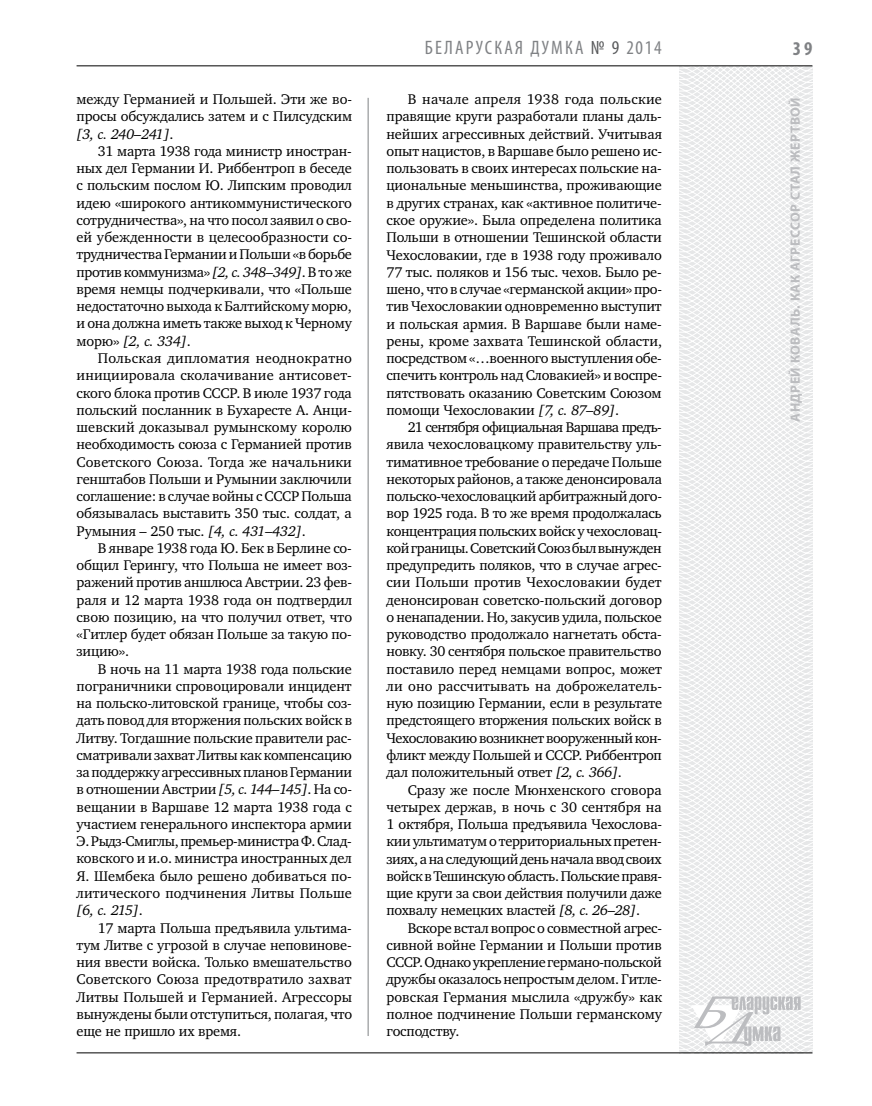
<style>
.page{position:relative;width:872px;height:1106px;background:#fff}
.page>*{position:absolute;margin:0;border:0;box-sizing:border-box;transform-origin:0 0}
.t1{font:condensed 19.5px "Myriad Pro";letter-spacing:.11em;color:#808285}
.t2{font:700 condensed 19.5px "Myriad Pro";color:#808285}
.t3{font:14.4px/17.2px "Charter C";letter-spacing:-.015em;color:#000;text-align:justify}
.t4{font:700 13.5px "Myriad Pro";letter-spacing:.04em;color:#bcbdc0}
.s1{font-style:italic}
.s2{color:#58595b}
</style>
<div class="page">
<hr style="left:368px;top:98px;width:1px;height:938px;background:#808285">
<svg style="left:621px;top:65px;width:192px;height:989px"></svg>
<svg style="left:691px;top:996px;width:109px;height:53px"></svg>
<hr style="left:77px;top:65px;width:735px;height:1px;background:#000">
<hr style="left:77px;top:1052px;width:735px;height:1px;background:#000">
<p class="t3" style="left:77px;top:91px;width:277px">между Германией и Польшей. Эти же во&shy;просы обсуждались затем и с Пилсудским <span class="s1">[3, с. 240–241]</span>.</p>
<p class="t3" style="left:77px;top:142px;width:277px;text-indent:21px">31 марта 1938 года министр иностран&shy;ных дел Германии И. Риббентроп в беседе с польским послом Ю. Липским проводил идею «широкого антикоммунистического сотрудничества», на что посол заявил о сво&shy;ей убежденности в целесообразности со&shy;трудничества Германии и Польши «в борьбе против коммунизма» <span class="s1">[2, с. 348–349]</span>. В то же время немцы подчеркивали, что «Польше недостаточно выхода к Балтийскому морю, и она должна иметь также выход к Черному морю» <span class="s1">[2, с. 334]</span>.</p>
<p class="t3" style="left:77px;top:349px;width:277px;text-indent:21px">Польская дипломатия неоднократно инициировала сколачивание антисовет&shy;ского блока против СССР. В июле 1937 года польский посланник в Бухаресте А. Анци&shy;шевский доказывал румынскому королю необходимость союза с Германией против Советского Союза. Тогда же начальники генштабов Польши и Румынии заключили соглашение: в случае войны с СССР Польша обязывалась выставить 350 тыс. солдат, а Румыния – 250 тыс. <span class="s1">[4, с. 431–432]</span>.</p>
<p class="t3" style="left:77px;top:539px;width:277px;text-indent:21px">В январе 1938 года Ю. Бек в Берлине со&shy;общил Герингу, что Польша не имеет воз&shy;ражений против аншлюса Австрии. 23 фев&shy;раля и 12 марта 1938 года он подтвердил свою позицию, на что получил ответ, что «Гитлер будет обязан Польше за такую по&shy;зицию».</p>
<p class="t3" style="left:77px;top:660px;width:277px;text-indent:21px">В ночь на 11 марта 1938 года польские пограничники спровоцировали инцидент на польско-литовской границе, чтобы соз&shy;дать повод для вторжения польских войск в Литву. Тогдашние польские правители рас&shy;сматривали захват Литвы как компенсацию за поддержку агрессивных планов Германии в отношении Австрии <span class="s1">[5, с. 144–145]</span>. На со&shy;вещании в Варшаве 12 марта 1938 года с участием генерального инспектора армии Э. Рыдз-Смиглы, премьер-министра Ф. Слад&shy;ковского и и.о. министра иностранных дел Я. Шембека было решено добиваться по&shy;литического подчинения Литвы Польше <span class="s1">[6, с. 215]</span>.</p>
<p class="t3" style="left:77px;top:919px;width:277px;text-indent:21px">17 марта Польша предъявила ультима&shy;тум Литве с угрозой в случае неповинове&shy;ния ввести войска. Только вмешательство Советского Союза предотвратило захват Литвы Польшей и Германией. Агрессоры вынуждены были отступиться, полагая, что еще не пришло их время.</p>
<h1 class="t1" style="left:425px;top:36px;width:238px">БЕЛАРУСКАЯ ДУМКА <span class="s2">№ 9</span> 2014</h1>
<h1 class="t2" style="left:793px;top:37px;width:21px">39</h1>
<p class="t3" style="left:386px;top:91px;width:277px;text-indent:21px">В начале апреля 1938 года польские правящие круги разработали планы даль&shy;нейших агрессивных действий. Учитывая опыт нацистов, в Варшаве было решено ис&shy;пользовать в своих интересах польские на&shy;циональные меньшинства, проживающие в других странах, как «активное политиче&shy;ское оружие». Была определена политика Польши в отношении Тешинской области Чехословакии, где в 1938 году проживало 77 тыс. поляков и 156 тыс. чехов. Было ре&shy;шено, что в случае «германской акции» про&shy;тив Чехословакии одновременно выступит и польская армия. В Варшаве были наме&shy;рены, кроме захвата Тешинской области, посредством «…военного выступления обе&shy;спечить контроль над Словакией» и воспре&shy;пятствовать оказанию Советским Союзом помощи Чехословакии <span class="s1">[7, с. 87–89]</span>.</p>
<p class="t3" style="left:386px;top:419px;width:277px;text-align:left;text-indent:21px">21 сентября официальная Варшава предъ&shy;явила чехословацкому правительству уль&shy;тимативное требование о передаче Польше некоторых районов, а также денонсировала польско-чехословацкий арбитражный дого&shy;вор 1925 года. В то же время продолжалась концентрация польских войск у чехословац&shy;кой границы. Советский Союз был вынужден предупредить поляков, что в случае агрес&shy;сии Польши против Чехословакии будет денонсирован советско-польский договор о ненападении. Но, закусив удила, польское руководство продолжало нагнетать обста&shy;новку. 30 сентября польское правительство поставило перед немцами вопрос, может ли оно рассчитывать на доброжелатель&shy;ную позицию Германии, если в результате предстоящего вторжения польских войск в Чехословакию возникнет вооруженный кон&shy;фликт между Польшей и СССР. Риббентроп дал положительный ответ <span class="s1">[2, с. 366]</span>.</p>
<p class="t3" style="left:386px;top:781px;width:277px;text-indent:21px">Сразу же после Мюнхенского сговора четырех держав, в ночь с 30 сентября на 1 октября, Польша предъявила Чехослова&shy;кии ультиматум о территориальных претен&shy;зиях, а на следующий день начала ввод своих войск в Тешинскую область. Польские правя&shy;щие круги за свои действия получили даже похвалу немецких властей <span class="s1">[8, с. 26–28]</span>.</p>
<p class="t3" style="left:386px;top:919px;width:277px;text-indent:21px">Вскоре встал вопрос о совместной агрес&shy;сивной войне Германии и Польши против СССР. Однако укрепление германо-польской дружбы оказалось непростым делом. Гитле&shy;ровская Германия мыслила «дружбу» как полное подчинение Польши германскому господству.</p>
<p class="t4" style="left:786px;top:422px;width:326px;rotate:-90deg">Андрей КОВАЛЬ. Как агрессор стал жертвой</p>
</div>
